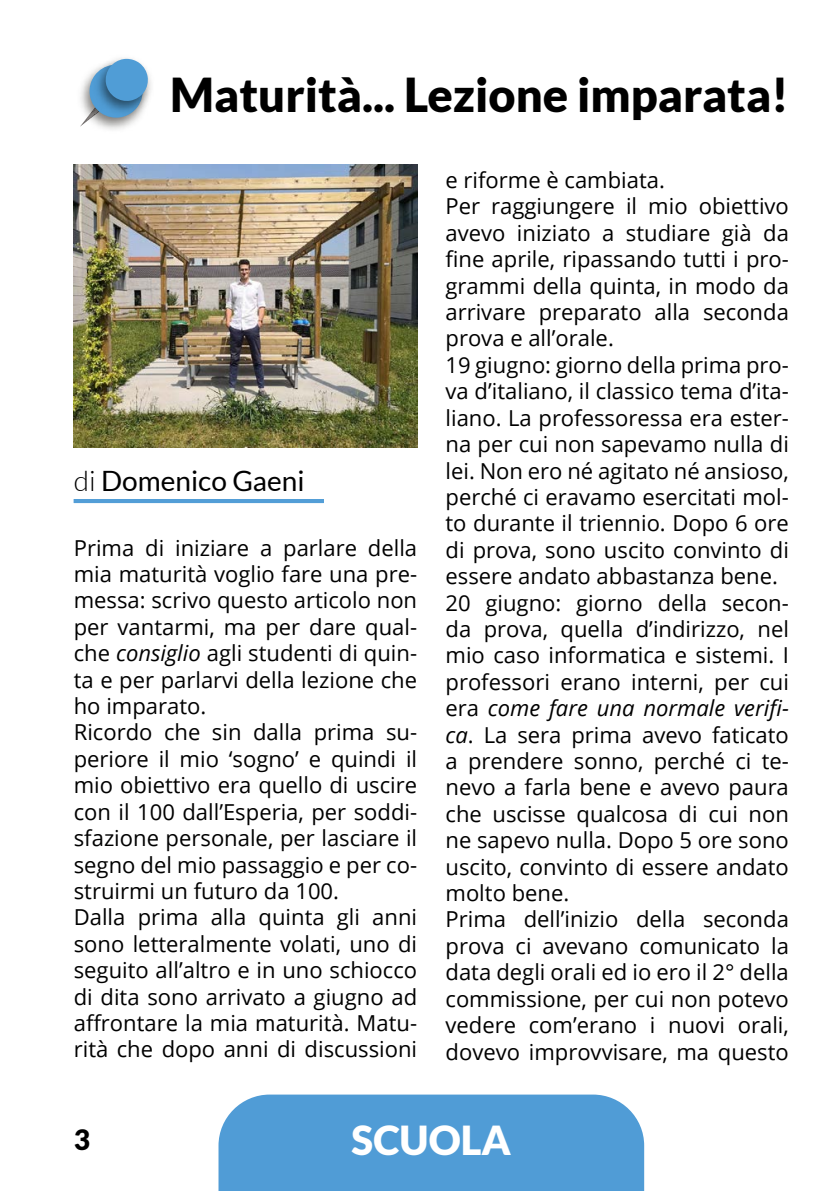
<style>
.page{position:relative;width:840px;height:1191px;background:#fff}
.page>*{position:absolute;margin:0;border:0;box-sizing:border-box;transform-origin:0 0}
.t1{font:900 46.8px "Lato";color:#000}
.t2{font:900 40px "Lato";color:#fff}
.t3{font:28px "Lato";color:#000}
.t4{font:900 28px "Lato";color:#000}
.t5{font:22px/26.4px "Open Sans";color:#000}
.s1{font-weight:300}
.s2{font-style:italic}
</style>
<div class="page">
<div style="left:218px;top:1094px;width:425px;height:97px;background:#509cd6"></div>
<img style="left:112px;top:57px;width:41px;height:48px">
<svg style="left:80px;top:59px;width:68px;height:68px"></svg>
<img style="left:74px;top:164px;width:343px;height:284px">
<hr style="left:74px;top:499px;width:249px;height:4px;background:#539ed7">
<h1 class="t1" style="left:170px;top:68px;width:619px">Maturità... Lezione imparata!</h1>
<p class="t3" style="left:74px;top:465px;width:232px"><span class="s1">di</span> Domenico Gaeni</p>
<p class="t5" style="left:74px;top:534px;width:345px">Prima di iniziare a parlare della mia maturità voglio fare una pre&shy;messa: scrivo questo articolo non per vantarmi, ma per dare qual&shy;che <span class="s2">consiglio</span> agli studenti di quin&shy;ta e per parlarvi della lezione che ho imparato.<br>Ricordo che sin dalla prima su&shy;periore il mio ‘sogno’ e quindi il mio obiettivo era quello di uscire con il 100 dall’Esperia, per soddi&shy;sfazione personale, per lasciare il segno del mio passaggio e per co&shy;struirmi un futuro da 100.<br>Dalla prima alla quinta gli anni sono letteralmente volati, uno di seguito all’altro e in uno schiocco di dita sono arrivato a giugno ad affrontare la mia maturità. Matu&shy;rità che dopo anni di discussioni</p>
<p class="t5" style="left:445px;top:166px;width:345px">e riforme è cambiata.<br>Per raggiungere il mio obiettivo avevo iniziato a studiare già da fine aprile, ripassando tutti i pro&shy;grammi della quinta, in modo da arrivare preparato alla seconda prova e all’orale.<br>19 giugno: giorno della prima pro&shy;va d’italiano, il classico tema d’ita&shy;liano. La professoressa era ester&shy;na per cui non sapevamo nulla di lei. Non ero né agitato né ansioso, perché ci eravamo esercitati mol&shy;to durante il triennio. Dopo 6 ore di prova, sono uscito convinto di essere andato abbastanza bene.<br>20 giugno: giorno della secon&shy;da prova, quella d’indirizzo, nel mio caso informatica e sistemi. I professori erano interni, per cui era <span class="s2">come fare una normale verifi&shy;ca</span>. La sera prima avevo faticato a prendere sonno, perché ci te&shy;nevo a farla bene e avevo paura che uscisse qualcosa di cui non ne sapevo nulla. Dopo 5 ore sono uscito, convinto di essere andato molto bene.<br>Prima dell’inizio della seconda prova ci avevano comunicato la data degli orali ed io ero il 2° della commissione, per cui non potevo vedere com’erano i nuovi orali, dovevo improvvisare, ma questo</p>
<p class="t4" style="left:74px;top:1123px;width:18px">3</p>
<h2 class="t2" style="left:351px;top:1116px;width:161px">SCUOLA</h2>
</div>
